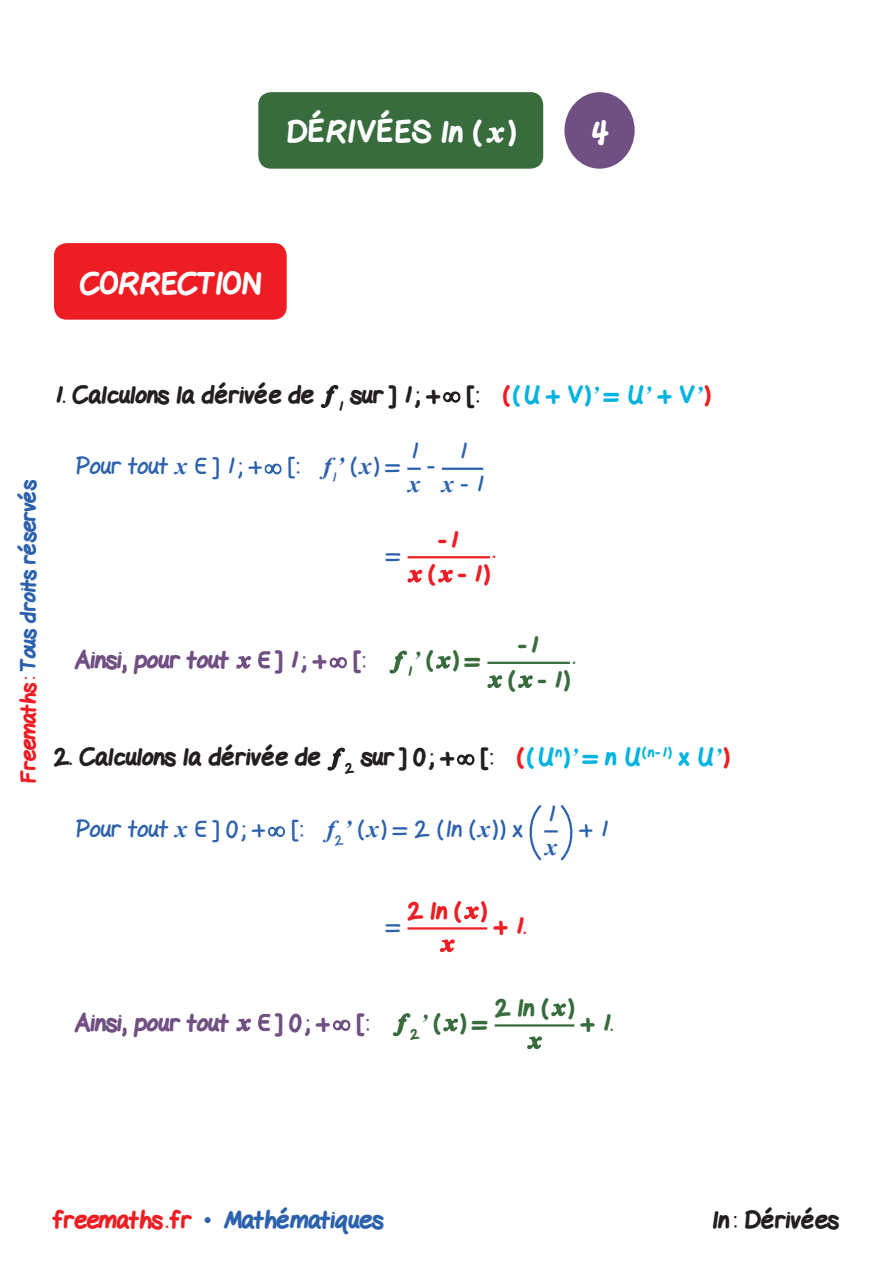
<style>
.page{position:relative;width:893px;height:1263px;background:#fff}
.page>*{position:absolute;margin:0;border:0;box-sizing:border-box;transform-origin:0 0}
.t1{font:800 30px "Gel Pen";letter-spacing:.02em;color:#fff}
.t2{font:800 30px "Gel Pen";color:#fff}
.t3{font:800 24px "Gel Pen";color:#231f20}
.t4{font:24px/33px "Gel Pen";color:#2c62ad;text-align:center}
.t5{font:800 24px "Gel Pen";color:#704f83}
.t6{font:800 24px "Gel Pen";color:#2c62ad}
.t7{font:800 24px/34.5px "Gel Pen";color:#386c3d}
.t8{font:800 24px/34.5px "Gel Pen";color:#ee1d23}
.t9{font:italic 700 24px "Times New Roman";color:#2c62ad}
.t10{font:800 21px "Gel Pen";letter-spacing:-.01em;color:#2c62ad}
.s1{color:#ee1d23}
.s2{color:#00b3e0}
.s3{font-family:"Times New Roman";font-weight:700;font-style:italic;color:#00b3e0}
.s4{font-family:"Times New Roman";font-weight:700;font-style:italic}
.s5{font-weight:800}
.s6{font-family:"Times New Roman";font-weight:400}
</style>
<div class="page">
<div style="left:54px;top:243px;width:233px;height:77px;background:#ee1d23;border-radius:13px"></div>
<div style="left:564px;top:92px;width:71px;height:77px;background:#704f83;border-radius:50%"></div>
<div style="left:258px;top:92px;width:285px;height:77px;background:#386c3d;border-radius:13px"></div>
<svg style="left:486px;top:127px;width:19px;height:16px"></svg>
<svg style="left:320px;top:385px;width:19px;height:23px"></svg>
<svg style="left:443px;top:391px;width:18px;height:12px"></svg>
<svg style="left:264px;top:463px;width:18px;height:12px"></svg>
<svg style="left:407px;top:468px;width:14px;height:2px"></svg>
<hr style="left:442px;top:468px;width:41px;height:2px;background:#2c62ad">
<hr style="left:407px;top:556px;width:83px;height:2px;background:#ee1d23">
<svg style="left:407px;top:569px;width:16px;height:14px"></svg>
<svg style="left:438px;top:569px;width:15px;height:14px"></svg>
<svg style="left:236px;top:656px;width:15px;height:13px"></svg>
<svg style="left:258px;top:651px;width:13px;height:18px"></svg>
<svg style="left:329px;top:657px;width:18px;height:12px"></svg>
<svg style="left:389px;top:650px;width:18px;height:24px"></svg>
<svg style="left:436px;top:656px;width:15px;height:13px"></svg>
<hr style="left:487px;top:662px;width:83px;height:2px;background:#386c3d">
<svg style="left:487px;top:675px;width:16px;height:13px"></svg>
<svg style="left:518px;top:675px;width:15px;height:13px"></svg>
<svg style="left:327px;top:747px;width:18px;height:24px"></svg>
<svg style="left:457px;top:754px;width:18px;height:12px"></svg>
<svg style="left:268px;top:826px;width:17px;height:11px"></svg>
<svg style="left:529px;top:805px;width:44px;height:56px"></svg>
<hr style="left:407px;top:927px;width:80px;height:2px;background:#ee1d23">
<svg style="left:464px;top:906px;width:15px;height:14px"></svg>
<svg style="left:440px;top:939px;width:15px;height:14px"></svg>
<svg style="left:236px;top:1018px;width:15px;height:14px"></svg>
<svg style="left:258px;top:1013px;width:13px;height:18px"></svg>
<svg style="left:333px;top:1019px;width:18px;height:12px"></svg>
<svg style="left:392px;top:1013px;width:19px;height:24px"></svg>
<svg style="left:443px;top:1018px;width:15px;height:14px"></svg>
<hr style="left:495px;top:1024px;width:79px;height:2px;background:#386c3d">
<svg style="left:551px;top:1003px;width:15px;height:14px"></svg>
<svg style="left:527px;top:1036px;width:15px;height:14px"></svg>
<p class="t1" style="left:286px;top:107px;width:231px">DÉRIVÉES ln ( )</p>
<p class="t2" style="left:590px;top:107px;width:20px">4</p>
<p class="t2" style="left:80px;top:259px;width:183px">CORRECTION</p>
<p class="t10" style="left:11px;top:783px;width:305px;rotate:-90deg"><span class="s1">Freemaths:</span> Tous droits réservés</p>
<p class="t3" style="left:54px;top:375px;width:658px">1. Calculons la dérivée de <sub>1</sub> sur ] 1; + [: <span class="s1">(</span><span class="s2">(U + V)</span><span class="s3">’</span> <span class="s2">= U</span><span class="s3">’</span> <span class="s2">+ V</span><span class="s3">’</span><span class="s1">)</span></p>
<p class="t4" style="left:410px;top:432px;width:10px">1</p>
<p class="t9" style="left:408px;top:467px;width:13px">x</p>
<p class="t4" style="left:442px;top:432px;width:43px">1<br><span class="s4">x</span> - 1</p>
<p class="t4" style="left:75px;top:447px;width:326px">Pour tout <span class="s4">x</span> <span class="s5">ı</span> ] 1; + [: <span class="s4">f</span><sub>1</sub><span class="s4">’</span> (<span class="s4">x</span>) =</p>
<p class="t4" style="left:428px;top:447px;width:8px">-</p>
<p class="t4" style="left:387px;top:536px;width:15px">=</p>
<p class="t8" style="left:428px;top:520px;width:63px;text-indent:11px">-1<br>( - 1)</p>
<p class="t8" style="left:493px;top:531px;width:4px">.</p>
<p class="t5" style="left:75px;top:640px;width:155px">Ainsi, pour tout</p>
<p class="t5" style="left:277px;top:640px;width:89px">] 1; + [:</p>
<p class="t7" style="left:407px;top:641px;width:75px"><sub>1</sub><span class="s4">’</span> ( )=</p>
<p class="t7" style="left:508px;top:625px;width:63px;text-indent:11px">-1<br>( - 1)</p>
<p class="t7" style="left:573px;top:636px;width:4px">.</p>
<p class="t3" style="left:54px;top:737px;width:677px">2. Calculons la dérivée de <sub>2</sub> sur ] 0; + [: <span class="s1">(</span><span class="s2">(U</span><sup>n</sup> <span class="s2">)</span><span class="s3">’</span> <span class="s2">= n U</span><sup>(</sup> <sup>n</sup> <sup>-1)</sup> <span class="s2">x U</span><span class="s3">’</span><span class="s1">)</span></p>
<p class="t4" style="left:75px;top:810px;width:449px">Pour tout <span class="s4">x</span> <span class="s5">ı</span> ] 0 ; + [: <span class="s4">f</span><sub>2</sub><span class="s4">’</span> (<span class="s4">x</span>) = 2 (ln (<span class="s4">x</span>) ) x</p>
<p class="t4" style="left:547px;top:794px;width:10px">1</p>
<p class="t9" style="left:545px;top:830px;width:13px">x</p>
<p class="t4" style="left:580px;top:810px;width:30px">+ 1</p>
<p class="t8" style="left:408px;top:891px;width:80px">2 ln ( )</p>
<p class="t8" style="left:494px;top:906px;width:33px">+ 1.</p>
<p class="t4" style="left:387px;top:907px;width:15px">=</p>
<p class="t7" style="left:495px;top:988px;width:80px">2 ln ( )</p>
<p class="t5" style="left:75px;top:1003px;width:155px">Ainsi, pour tout</p>
<p class="t5" style="left:277px;top:1003px;width:93px">] 0; + [:</p>
<p class="t7" style="left:410px;top:1003px;width:79px"><sub>2</sub><span class="s4">’</span> ( )=</p>
<p class="t7" style="left:582px;top:1003px;width:33px">+ 1.</p>
<p class="t6" style="left:54px;top:1200px;width:331px"><span class="s1">freemaths . fr</span> <span class="s6">•</span> Mathématiques</p>
<p class="t3" style="left:713px;top:1200px;width:128px">ln : Dérivées</p>
</div>
